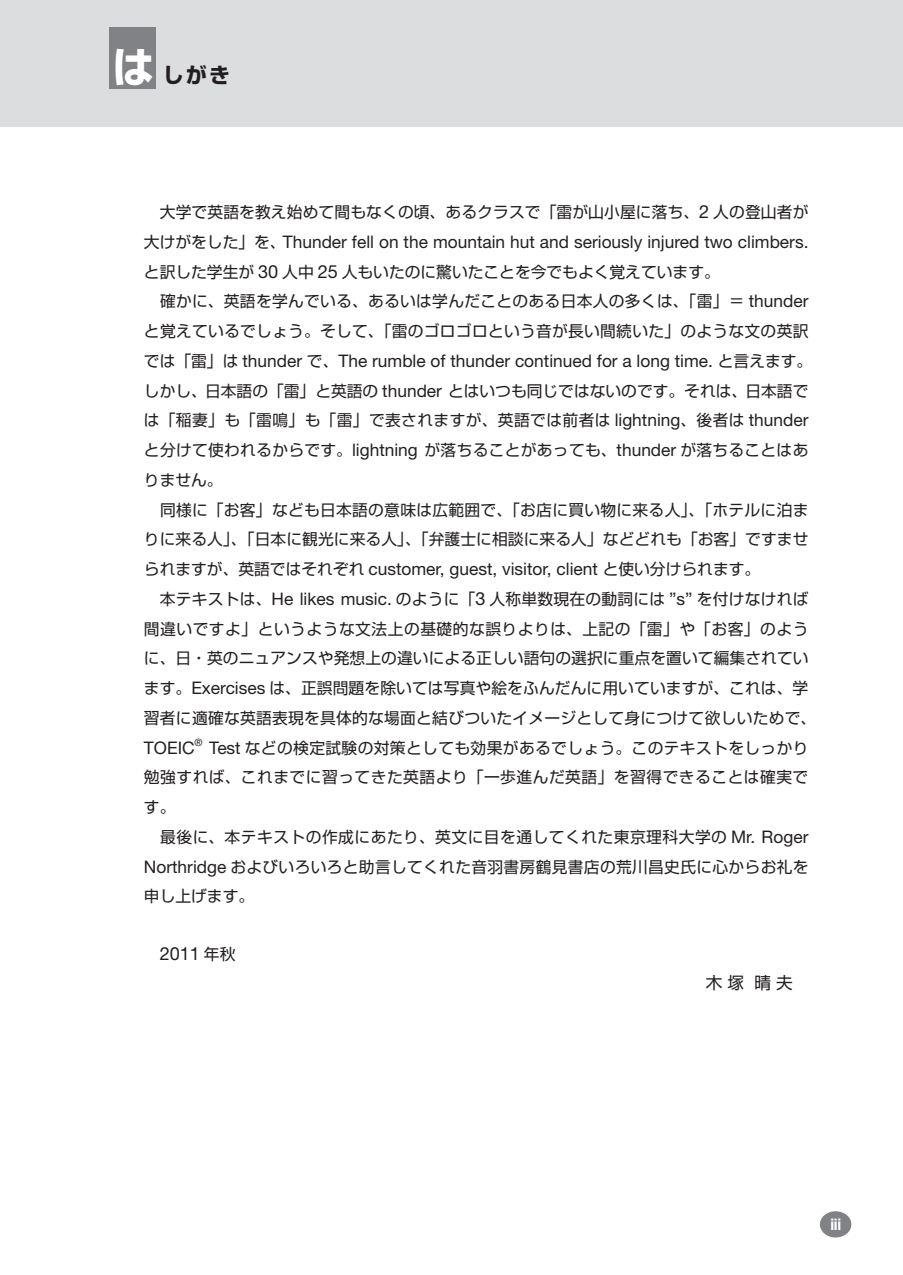
<style>
.page{position:relative;width:903px;height:1275px;background:#fff}
.page>*{position:absolute;margin:0;border:0;box-sizing:border-box;transform-origin:0 0}
.t1{font:700 21px "Shin Go Pro";color:#231f20}
.t2{font:18.03px "Helvetica Neue";color:#231f20}
.t3{font:17.32px "Helvetica Neue";color:#231f20}
.t4{font:16.62px "Shin Go Pro";color:#231f20}
.t5{font:15.75px/29.8px "Shin Go Pro";letter-spacing:.02em;color:#231f20}
.t6{font:700 condensed 15.75px "Helvetica Neue";color:#fff}
.s1{font-size:42px;color:#fff}
.s2{font-family:"Helvetica Neue";font-size:18.03px}
.s3{font-family:"Shin Go Pro";font-size:15.75px}
.s4{font-family:"Helvetica Neue";font-size:17.32px}
</style>
<div class="page">
<div style="left:820px;top:1211px;width:31px;height:26px;background:#808285;border-radius:50%"></div>
<div style="left:0;top:0;width:903px;height:127px;background:#dcdddf"></div>
<div style="left:110px;top:28px;width:46px;height:61px;background:#808285"></div>
<h1 class="t1" style="left:112px;top:58px;width:119px"><span class="s1">は</span>しがき</h1>
<p class="t5" style="left:144px;top:195px;width:666px">　大学で英語を教え始めて間もなくの頃、あるクラスで「雷が山小屋に落ち、<span class="s2">2</span> 人の登山者が</p>
<p class="t3" style="left:144px;top:231px;width:666px"><span class="s3">大けがをした」を、</span>Thunder fell on the mountain hut and seriously injured two climbers.</p>
<p class="t5" style="left:144px;top:255px;width:666px">と訳した学生が <span class="s2">30</span> 人中 <span class="s2">25</span> 人もいたのに驚いたことを今でもよく覚えています。<br>　確かに、英語を学んでいる、あるいは学んだことのある日本人の多くは、「雷」＝ <span class="s4">thunder</span>と覚えているでしょう。そして、「雷のゴロゴロという音が長い間続いた」のような文の英訳</p>
<p class="t3" style="left:144px;top:350px;width:670px"><span class="s3">では「雷」は</span> thunder <span class="s3">で、</span>The rumble of thunder continued for a long time. <span class="s3">と言えます。</span></p>
<p class="t5" style="left:144px;top:374px;width:666px">しかし、日本語の「雷」と英語の <span class="s4">thunder</span> とはいつも同じではないのです。それは、日本語では「稲妻」も「雷鳴」も「雷」で表されますが、英語では前者は <span class="s4">lightning</span>、後者は <span class="s4">thunder</span>と分けて使われるからです。<span class="s4">lightning</span> が落ちることがあっても、<span class="s4">thunder</span> が落ちることはありません。<br>　同様に「お客」なども日本語の意味は広範囲で、「お店に買い物に来る人」、「ホテルに泊まりに来る人」、「日本に観光に来る人」、「弁護士に相談に来る人」などどれも「お客」ですませ</p>
<p class="t3" style="left:144px;top:559px;width:618px"><span class="s3">られますが、英語ではそれぞれ</span> customer, guest, visitor, client <span class="s3">と使い分けられます。</span></p>
<p class="t5" style="left:144px;top:582px;width:674px">　本テキストは、<span class="s4">He likes music.</span> のように「<span class="s2">3</span> 人称単数現在の動詞には <span class="s4">”s”</span> を付けなければ間違いですよ」というような文法上の基礎的な誤りよりは、上記の「雷」や「お客」のように、日・英のニュアンスや発想上の違いによる正しい語句の選択に重点を置いて編集されています。<span class="s4">Exercises</span> は、正誤問題を除いては写真や絵をふんだんに用いていますが、これは、学習者に適確な英語表現を具体的な場面と結びついたイメージとして身につけて欲しいためで、<span class="s4">TOEIC</span><sup>®</sup> <span class="s4">Test</span> などの検定試験の対策としても効果があるでしょう。このテキストをしっかり勉強すれば、これまでに習ってきた英語より「一歩進んだ英語」を習得できることは確実です。<br>　最後に、本テキストの作成にあたり、英文に目を通してくれた東京理科大学の <span class="s4">Mr. Roger Northridge</span> およびいろいろと助言してくれた音羽書房鶴見書店の荒川昌史氏に心からお礼を申し上げます。</p>
<p class="t2" style="left:160px;top:943px;width:77px">2011 <span class="s3">年秋</span></p>
<p class="t4" style="left:706px;top:969px;width:88px">木塚 晴夫</p>
<p class="t6" style="left:830px;top:1215px;width:12px">iii</p>
</div>
